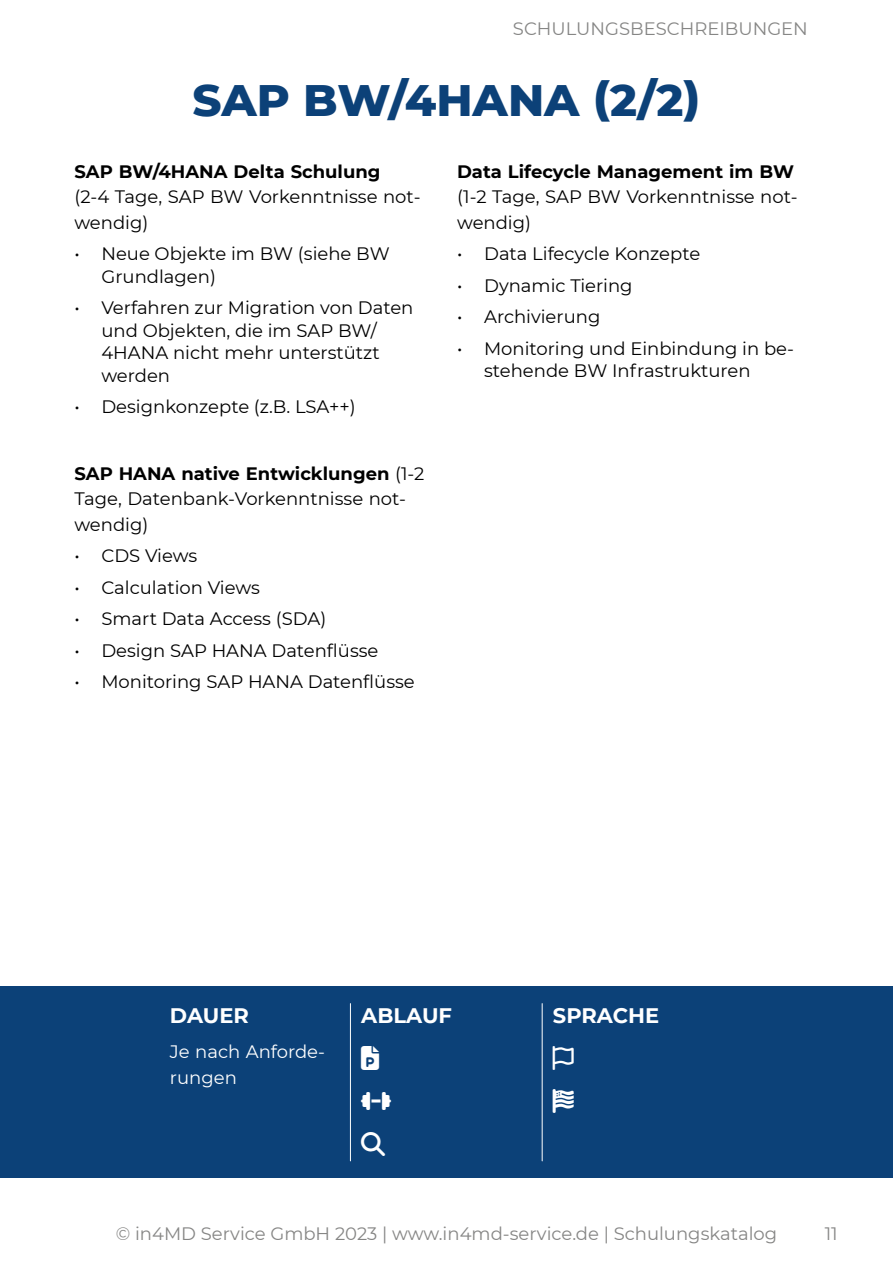
<style>
.page{position:relative;width:893px;height:1263px;background:#fff}
.page>*{position:absolute;margin:0;border:0;box-sizing:border-box;transform-origin:0 0}
.t1{font:800 45px "Montserrat";color:#0c4178}
.t2{font:700 21px "Montserrat";color:#fff}
.t3{font:18px/22.5px "Montserrat";color:#000}
.t4{font:18px "Montserrat";color:#868685}
.t5{font:700 18px "Montserrat";color:#000}
.t6{font:18px/25.7px "Montserrat";color:#fff}
.s1{font-weight:700}
</style>
<div class="page">
<div style="left:0;top:986px;width:893px;height:192px;background:#0c4178"></div>
<hr style="left:350px;top:1003px;width:1px;height:158px;background:#fff">
<hr style="left:542px;top:1003px;width:1px;height:158px;background:#fff">
<p class="t4" style="left:513px;top:17px;width:296px">SCHULUNGSBESCHREIBUNGEN</p>
<h1 class="t1" style="left:192px;top:73px;width:510px">SAP BW/4HANA (2/2)</h1>
<p class="t5" style="left:74px;top:160px;width:308px">SAP BW/4HANA Delta Schulung</p>
<p class="t3" style="left:74px;top:184px;width:348px;line-height:25.7px">(2-4 Tage, SAP BW Vorkenntnisse not‐ wendig)</p>
<p class="t3" style="left:101px;top:243px;width:290px;text-indent:-27px">• Neue Objekte im BW (siehe BW<br>Grundlagen)</p>
<p class="t3" style="left:101px;top:297px;width:313px;text-indent:-27px">• Verfahren zur Migration von Daten und Objekten, die im SAP BW/<br>4HANA nicht mehr unterstützt werden</p>
<p class="t3" style="left:74px;top:396px;width:283px">• Designkonzepte (z.B. LSA++)</p>
<p class="t3" style="left:74px;top:460px;width:352px;line-height:25.7px"><span class="s1">SAP HANA native Entwicklungen</span> (1-2<br>Tage, Datenbank-Vorkenntnisse not‐ wendig)</p>
<p class="t3" style="left:74px;top:545px;width:124px">• CDS Views</p>
<p class="t3" style="left:74px;top:576px;width:187px">• Calculation Views</p>
<p class="t3" style="left:74px;top:608px;width:253px">• Smart Data Access (SDA)</p>
<p class="t3" style="left:74px;top:639px;width:306px">• Design SAP HANA Datenflüsse</p>
<p class="t3" style="left:74px;top:671px;width:342px">• Monitoring SAP HANA Datenflüsse</p>
<p class="t5" style="left:457px;top:160px;width:338px">Data Lifecycle Management im BW</p>
<p class="t3" style="left:457px;top:184px;width:342px;line-height:25.7px">(1-2 Tage, SAP BW Vorkenntnisse not‐ wendig)</p>
<p class="t3" style="left:457px;top:243px;width:245px">• Data Lifecycle Konzepte</p>
<p class="t3" style="left:457px;top:274px;width:177px">• Dynamic Tiering</p>
<p class="t3" style="left:457px;top:306px;width:145px">• Archivierung</p>
<p class="t3" style="left:484px;top:337px;width:311px;text-indent:-27px">• Monitoring und Einbindung in be‐ stehende BW Infrastrukturen</p>
<p class="t2" style="left:170px;top:1003px;width:80px">DAUER</p>
<p class="t6" style="left:170px;top:1039px;width:157px">Je nach Anforde‐ rungen</p>
<p class="t2" style="left:361px;top:1003px;width:92px">ABLAUF</p>
<p class="t2" style="left:553px;top:1003px;width:108px">SPRACHE</p>
<p class="t4" style="left:116px;top:1223px;width:663px">© in4MD Service GmbH 2023 | www.in4md-service.de | Schulungskatalog</p>
<p class="t4" style="left:825px;top:1223px;width:14px">11</p>
</div>
